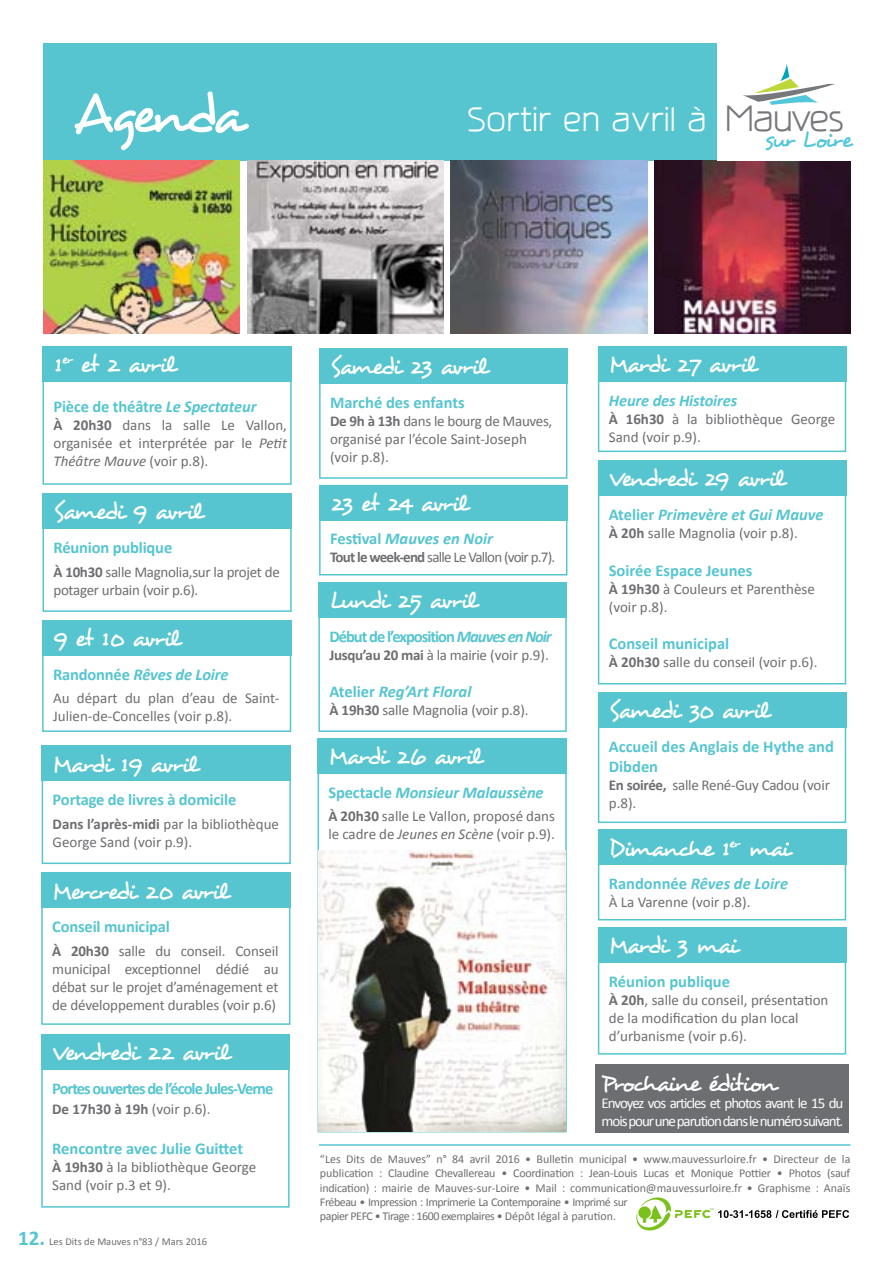
<style>
.page{position:relative;width:893px;height:1263px;background:#fff}
.page>*{position:absolute;margin:0;border:0;box-sizing:border-box;transform-origin:0 0}
.t1{font:55.35px "Desyrel";letter-spacing:-.095em;color:#fff}
.t2{font:34.05px "amatracagrotesque";color:#77787b}
.t3{font:31.5px "amatracagrotesque";letter-spacing:.05em;color:#fff}
.t4{font:24px "Desyrel";letter-spacing:-.085em;color:#fff}
.t5{font:24px "Desyrel";letter-spacing:-.105em;color:#fff}
.t6{font:24px "Desyrel";letter-spacing:-.05em;color:#fff}
.t7{font:24px "Desyrel";letter-spacing:-.06em;color:#fff}
.t8{font:22.8px "Desyrel";letter-spacing:-.08em;color:#52c6da}
.t9{font:700 16.5px/19.8px "Calibri";color:#56c5d0}
.t10{font:italic 700 16.5px "Calibri";letter-spacing:-.01em;color:#56c5d0}
.t11{font:700 16.5px "Calibri";letter-spacing:-.06em;color:#56c5d0}
.t12{font:15px/18px "Calibri";color:#6d6e71}
.t13{font:15px/18px "Calibri";letter-spacing:-.02em;color:#6d6e71}
.t14{font:15px/18px "Calibri";letter-spacing:-.07em;color:#fff}
.t15{font:15px "Calibri";letter-spacing:-.05em;color:#6d6e71}
.t16{font:700 15px "Calibri";color:#6d6e71}
.t17{font:12px/14.4px "Calibri";letter-spacing:-.02em;color:#6d6e71}
.t18{font:10.5px "Calibri";color:#6d6e71}
.s1{font-style:italic}
.s2{font-weight:700}
.s3{font-style:normal}
.s4{font-weight:400}
.s5{font-weight:700;font-size:21px;color:#56c5d0}
</style>
<div class="page">
<div style="left:43px;top:43px;width:807px;height:118px;background:#56c5d0"></div>
<img style="left:43px;top:161px;width:197px;height:173px">
<img style="left:247px;top:161px;width:197px;height:173px">
<img style="left:451px;top:161px;width:196px;height:173px">
<img style="left:654px;top:161px;width:196px;height:173px">
<hr style="left:319px;top:1144px;width:531px;height:2px;background:#56c5d0">
<div style="left:595px;top:1063px;width:254px;height:69px;background:#6d6e71"></div>
<div style="left:718px;top:39px;width:140px;height:122px;background:#fff"></div>
<svg style="left:712px;top:44px;width:139px;height:124px"></svg>
<div style="left:43px;top:347px;width:249px;height:35px;background:#56c5d0"></div>
<div style="left:43px;top:347px;width:249px;height:138px;border:2px solid #56c5d0"></div>
<div style="left:43px;top:494px;width:249px;height:35px;background:#56c5d0"></div>
<div style="left:43px;top:497px;width:249px;height:115px;border:2px solid #56c5d0"></div>
<div style="left:42px;top:620px;width:249px;height:36px;background:#56c5d0"></div>
<div style="left:42px;top:624px;width:249px;height:108px;border:2px solid #56c5d0"></div>
<div style="left:42px;top:746px;width:249px;height:35px;background:#56c5d0"></div>
<div style="left:42px;top:749px;width:249px;height:115px;border:2px solid #56c5d0"></div>
<div style="left:41px;top:873px;width:249px;height:35px;background:#56c5d0"></div>
<div style="left:41px;top:876px;width:249px;height:149px;border:2px solid #56c5d0"></div>
<div style="left:41px;top:1034px;width:249px;height:36px;background:#56c5d0"></div>
<div style="left:41px;top:1034px;width:249px;height:173px;border:2px solid #56c5d0"></div>
<div style="left:319px;top:348px;width:248px;height:36px;background:#56c5d0"></div>
<div style="left:319px;top:348px;width:248px;height:131px;border:2px solid #56c5d0"></div>
<div style="left:319px;top:485px;width:248px;height:35px;background:#56c5d0"></div>
<div style="left:319px;top:485px;width:248px;height:90px;border:2px solid #56c5d0"></div>
<div style="left:318px;top:582px;width:249px;height:35px;background:#56c5d0"></div>
<div style="left:318px;top:582px;width:249px;height:150px;border:2px solid #56c5d0"></div>
<div style="left:318px;top:738px;width:249px;height:35px;background:#56c5d0"></div>
<div style="left:318px;top:742px;width:249px;height:390px;border:2px solid #56c5d0"></div>
<div style="left:598px;top:347px;width:248px;height:35px;background:#56c5d0"></div>
<div style="left:598px;top:347px;width:248px;height:105px;border:2px solid #56c5d0"></div>
<div style="left:598px;top:460px;width:248px;height:36px;background:#56c5d0"></div>
<div style="left:598px;top:460px;width:248px;height:224px;border:2px solid #56c5d0"></div>
<div style="left:598px;top:692px;width:248px;height:36px;background:#56c5d0"></div>
<div style="left:598px;top:693px;width:248px;height:130px;border:2px solid #56c5d0"></div>
<div style="left:598px;top:830px;width:248px;height:35px;background:#56c5d0"></div>
<div style="left:598px;top:830px;width:248px;height:90px;border:2px solid #56c5d0"></div>
<svg style="left:636px;top:1197px;width:213px;height:33px"></svg>
<div style="left:598px;top:927px;width:248px;height:35px;background:#56c5d0"></div>
<div style="left:598px;top:927px;width:248px;height:127px;border:2px solid #56c5d0"></div>
<img style="left:319px;top:851px;width:246px;height:280px">
<h1 class="t1" style="left:74px;top:80px;width:172px">Agenda</h1>
<h3 class="t3" style="left:468px;top:94px;width:240px">Sortir en avril à</h3>
<h2 class="t2" style="left:726px;top:90px;width:119px">Mauves</h2>
<h3 class="t8" style="left:765px;top:125px;width:89px">sur Loire</h3>
<h3 class="t4" style="left:53px;top:350px;width:123px">1<sup>er</sup> et 2 avril</h3>
<p class="t9" style="left:53px;top:396px;width:204px">Pièce de théâtre <span class="s1">Le Spectateur</span></p>
<p class="t12" style="left:53px;top:416px;width:235px;text-align:justify"><span class="s2">À 20h30</span> dans la salle Le Vallon, organisée et interprétée par le <span class="s1">Petit Théâtre Mauve</span> (voir p.8).</p>
<h3 class="t4" style="left:53px;top:497px;width:150px">Samedi 9 avril</h3>
<p class="t9" style="left:53px;top:538px;width:120px">Réunion publique</p>
<p class="t13" style="left:53px;top:563px;width:228px"><span class="s2">À 10h30</span> salle Magnolia,sur la projet de potager urbain (voir p.6).</p>
<h3 class="t7" style="left:53px;top:623px;width:128px">9 et 10 avril</h3>
<p class="t10" style="left:53px;top:664px;width:177px"><span class="s3">Randonnée</span> Rêves de Loire</p>
<p class="t12" style="left:53px;top:689px;width:228px">Au départ du plan d’eau de Saint-<br>Julien-de-Concelles (voir p.8).</p>
<h3 class="t4" style="left:53px;top:749px;width:146px">Mardi 19 avril</h3>
<p class="t9" style="left:53px;top:790px;width:185px">Portage de livres à domicile</p>
<p class="t12" style="left:53px;top:815px;width:228px"><span class="s2">Dans l’après-midi</span> par la bibliothèque<br>George Sand (voir p.9).</p>
<h3 class="t4" style="left:52px;top:876px;width:177px">Mercredi 20 avril</h3>
<p class="t9" style="left:52px;top:917px;width:119px">Conseil municipal</p>
<p class="t12" style="left:52px;top:942px;width:228px;text-align:justify"><span class="s2">À 20h30</span> salle du conseil. Conseil municipal exceptionnel dédié au débat sur le projet d’aménagement et de développement durables (voir p.6)</p>
<h3 class="t4" style="left:52px;top:1037px;width:178px">Vendredi 22 avril</h3>
<p class="t11" style="left:52px;top:1078px;width:223px">Portes ouvertes de l’école Jules-Verne</p>
<p class="t16" style="left:52px;top:1099px;width:160px">De 17h30 à 19h <span class="s4">(voir p.6).</span></p>
<p class="t9" style="left:52px;top:1138px;width:192px">Rencontre avec Julie Guittet</p>
<p class="t12" style="left:52px;top:1157px;width:206px"><span class="s2">À 19h30</span> à la bibliothèque George<br>Sand (voir p.3 et 9).</p>
<p class="t18" style="left:18px;top:1234px;width:190px"><span class="s5">12.</span> Les Dits de Mauves n°83 / Mars 2016</p>
<h3 class="t4" style="left:330px;top:351px;width:158px">Samedi 23 avril</h3>
<p class="t9" style="left:330px;top:392px;width:136px">Marché des enfants</p>
<p class="t12" style="left:330px;top:412px;width:224px"><span class="s2">De 9h à 13h</span> dans le bourg de Mauves, organisé par l’école Saint-Joseph (voir p.8).</p>
<h3 class="t4" style="left:330px;top:488px;width:139px">23 et 24 avril</h3>
<p class="t10" style="left:330px;top:528px;width:164px"><span class="s3">Festival</span> Mauves en Noir</p>
<p class="t15" style="left:330px;top:548px;width:227px"><span class="s2">Tout le week-end</span> salle Le Vallon (voir p.7).</p>
<h3 class="t4" style="left:329px;top:585px;width:148px">Lundi 25 avril</h3>
<p class="t9" style="left:329px;top:626px;width:224px">Début de l’exposition <span class="s1">Mauves en Noir</span></p>
<p class="t13" style="left:329px;top:646px;width:221px"><span class="s2">Jusqu’au 20 mai</span> à la mairie (voir p.9).</p>
<p class="t10" style="left:329px;top:681px;width:144px"><span class="s3">Atelier</span> Reg’Art Floral</p>
<p class="t12" style="left:329px;top:701px;width:201px"><span class="s2">À 19h30</span> salle Magnolia (voir p.8).</p>
<h3 class="t4" style="left:328px;top:741px;width:154px">Mardi 26 avril</h3>
<p class="t10" style="left:328px;top:782px;width:217px"><span class="s3">Spectacle</span> Monsieur Malaussène</p>
<p class="t12" style="left:328px;top:807px;width:228px"><span class="s2">À 20h30</span> salle Le Vallon, proposé dans le cadre de <span class="s1">Jeunes en Scène</span> (voir p.9).</p>
<h3 class="t4" style="left:609px;top:350px;width:148px">Mardi 27 avril</h3>
<p class="t10" style="left:609px;top:390px;width:130px">Heure des Histoires</p>
<p class="t12" style="left:609px;top:410px;width:228px"><span class="s2">À 16h30</span> à la bibliothèque George<br>Sand (voir p.9).</p>
<h3 class="t4" style="left:609px;top:463px;width:177px">Vendredi 29 avril</h3>
<p class="t10" style="left:609px;top:504px;width:216px"><span class="s3">Atelier</span> Primevère et Gui Mauve</p>
<p class="t12" style="left:609px;top:524px;width:190px"><span class="s2">À 20h</span> salle Magnolia (voir p.8).</p>
<p class="t9" style="left:609px;top:560px;width:145px">Soirée Espace Jeunes</p>
<p class="t12" style="left:609px;top:580px;width:208px"><span class="s2">À 19h30</span> à Couleurs et Parenthèse (voir p.8).</p>
<p class="t9" style="left:609px;top:634px;width:122px">Conseil municipal</p>
<p class="t12" style="left:609px;top:653px;width:210px"><span class="s2">À 20h30</span> salle du conseil (voir p.6).</p>
<h3 class="t4" style="left:609px;top:696px;width:161px">Samedi 30 avril</h3>
<p class="t9" style="left:609px;top:737px;width:227px">Accueil des Anglais de Hythe and<br>Dibden</p>
<p class="t13" style="left:609px;top:776px;width:223px"><span class="s2">En soirée,</span> salle René-Guy Cadou (voir p.8).</p>
<h3 class="t6" style="left:609px;top:833px;width:183px">Dimanche 1<sup>er</sup> mai</h3>
<p class="t10" style="left:609px;top:873px;width:181px"><span class="s3">Randonnée</span> Rêves de Loire</p>
<p class="t12" style="left:609px;top:893px;width:143px">À La Varenne (voir p.8).</p>
<h3 class="t4" style="left:609px;top:930px;width:131px">Mardi 3 mai</h3>
<p class="t9" style="left:609px;top:971px;width:123px">Réunion publique</p>
<p class="t12" style="left:609px;top:991px;width:221px"><span class="s2">À 20h</span>, salle du conseil, présentation de la modification du plan local d’urbanisme (voir p.6).</p>
<h3 class="t5" style="left:602px;top:1068px;width:176px">Prochaine édition</h3>
<p class="t14" style="left:602px;top:1094px;width:243px">Envoyez vos articles et photos avant le 15 du mois pour une parution dans le numéro suivant.</p>
<p class="t17" style="left:320px;top:1151px;width:532px">“Les Dits de Mauves” n° 84 avril 2016 • Bulletin municipal • www.mauvessurloire.fr • Directeur de la publication : Claudine Chevallereau • Coordination : Jean-Louis Lucas et Monique Pottier • Photos (sauf indication) : mairie de Mauves-sur-Loire • Mail : communication@mauvessurloire.fr • Graphisme : Anaïs Frébeau • Impression : Imprimerie La Contemporaine • Imprimé sur<br>papier PEFC • Tirage : 1600 exemplaires • Dépôt légal à parution.</p>
</div>
